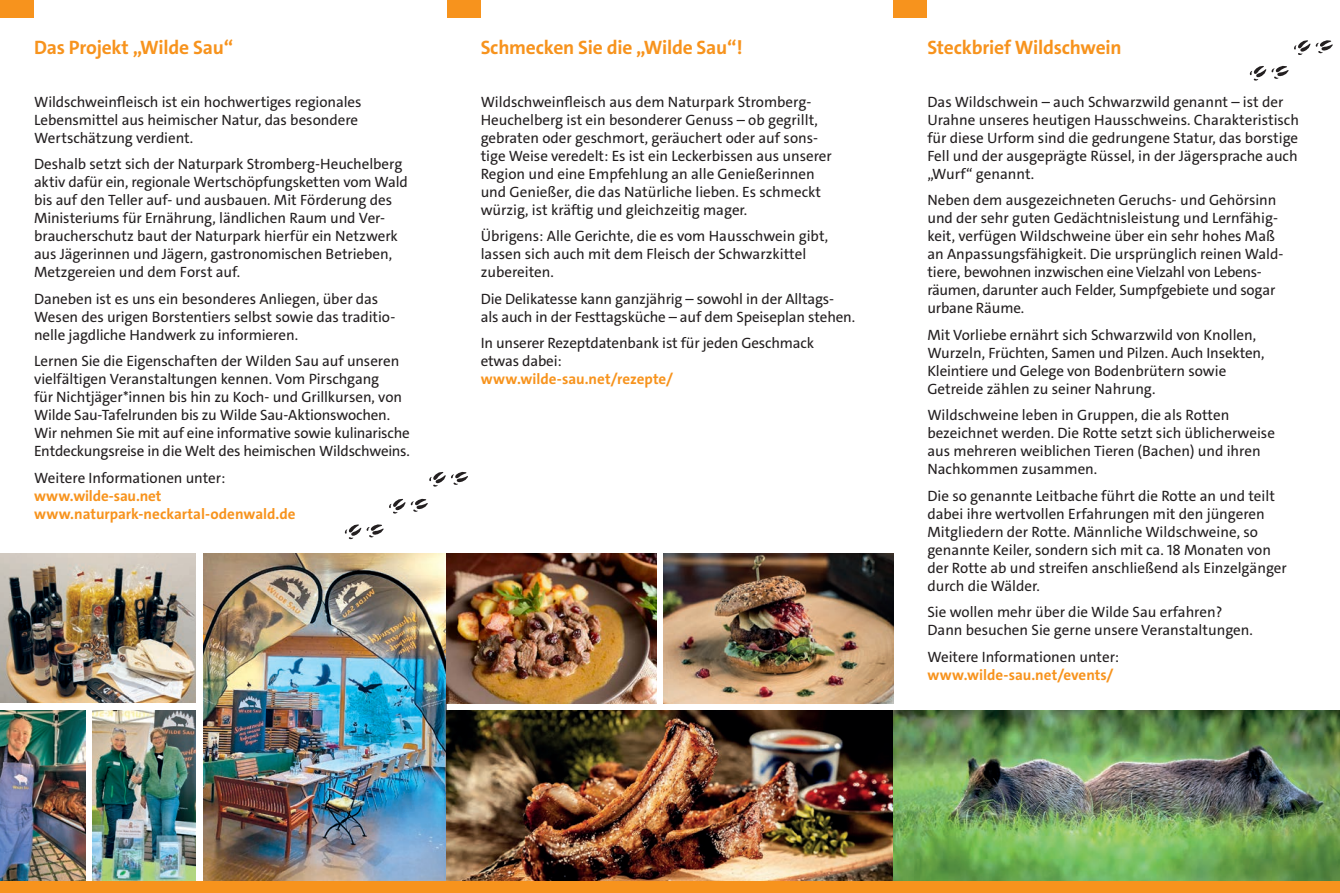
<style>
.page{position:relative;width:1340px;height:893px;background:#fff}
.page>*{position:absolute;margin:0;border:0;box-sizing:border-box;transform-origin:0 0}
.t1{font:700 19.5px "The Sans";letter-spacing:-.01em;color:#f7931d}
.t2{font:15px/18px "The Sans";color:#231f20}
.t3{font:700 15px/18px "The Sans";color:#f7931d}
</style>
<div class="page">
<img style="left:0;top:710px;width:85px;height:171px">
<img style="left:93px;top:710px;width:102px;height:171px">
<img style="left:203px;top:554px;width:243px;height:327px">
<img style="left:0;top:554px;width:195px;height:149px">
<img style="left:446px;top:711px;width:893px;height:170px">
<img style="left:446px;top:554px;width:210px;height:149px">
<div style="left:446px;top:0;width:34px;height:18px;background:#f7931d"></div>
<div style="left:893px;top:0;width:34px;height:18px;background:#f7931d"></div>
<svg style="left:1249px;top:65px;width:39px;height:16px"></svg>
<svg style="left:1294px;top:40px;width:38px;height:15px"></svg>
<svg style="left:345px;top:524px;width:39px;height:15px"></svg>
<svg style="left:389px;top:498px;width:39px;height:16px"></svg>
<svg style="left:429px;top:472px;width:16px;height:15px"></svg>
<svg style="left:451px;top:471px;width:17px;height:14px"></svg>
<div style="left:0;top:0;width:34px;height:18px;background:#f7931d"></div>
<div style="left:0;top:881px;width:1339px;height:12px;background:#f7931d"></div>
<img style="left:663px;top:554px;width:230px;height:149px">
<h1 class="t1" style="left:34px;top:35px;width:201px">Das Projekt „Wilde Sau“</h1>
<h1 class="t1" style="left:480px;top:35px;width:263px">Schmecken Sie die „Wilde Sau“!</h1>
<h1 class="t1" style="left:927px;top:35px;width:196px">Steckbrief Wildschwein</h1>
<p class="t2" style="left:34px;top:93px;width:329px">Wildschweinfleisch ist ein hochwertiges regionales<br>Lebensmittel aus heimischer Natur, das besondere<br>Wertschätzung verdient.</p>
<p class="t2" style="left:34px;top:155px;width:375px">Deshalb setzt sich der Naturpark Stromberg-Heuchelberg aktiv dafür ein, regionale Wertschöpfungsketten vom Wald bis auf den Teller auf- und ausbauen. Mit Förderung des Ministeriums für Ernährung, ländlichen Raum und Ver&shy;braucherschutz baut der Naturpark hierfür ein Netzwerk aus Jägerinnen und Jägern, gastronomischen Betrieben, Metzgereien und dem Forst auf.</p>
<p class="t2" style="left:34px;top:290px;width:363px">Daneben ist es uns ein besonderes Anliegen, über das<br>Wesen des urigen Borstentiers selbst sowie das traditio&shy;nelle jagdliche Handwerk zu informieren.</p>
<p class="t2" style="left:34px;top:352px;width:377px">Lernen Sie die Eigenschaften der Wilden Sau auf unseren vielfältigen Veranstaltungen kennen. Vom Pirschgang<br>für Nichtjäger*innen bis hin zu Koch- und Grillkursen, von Wilde Sau-Tafelrunden bis zu Wilde Sau-Aktionswochen.<br>Wir nehmen Sie mit auf eine informative sowie kulinarische Entdeckungsreise in die Welt des heimischen Wildschweins.</p>
<p class="t2" style="left:34px;top:469px;width:193px">Weitere Informationen unter:</p>
<p class="t3" style="left:34px;top:487px;width:263px">www.wilde-sau.net www.naturpark-neckartal-odenwald.de</p>
<p class="t2" style="left:480px;top:93px;width:353px">Wildschweinfleisch aus dem Naturpark Stromberg-Heuchelberg ist ein besonderer Genuss – ob gegrillt, gebraten oder geschmort, geräuchert oder auf sons&shy;tige Weise veredelt: Es ist ein Leckerbissen aus unserer Region und eine Empfehlung an alle Genießerinnen und Genießer, die das Natürliche lieben. Es schmeckt würzig, ist kräftig und gleichzeitig mager.</p>
<p class="t2" style="left:480px;top:227px;width:349px">Übrigens: Alle Gerichte, die es vom Hausschwein gibt, lassen sich auch mit dem Fleisch der Schwarzkittel zubereiten.</p>
<p class="t2" style="left:480px;top:290px;width:376px">Die Delikatesse kann ganzjährig – sowohl in der Alltags&shy;als auch in der Festtagsküche – auf dem Speiseplan stehen.</p>
<p class="t2" style="left:480px;top:334px;width:335px">In unserer Rezeptdatenbank ist für jeden Geschmack etwas dabei:</p>
<p class="t3" style="left:480px;top:370px;width:194px">www.wilde-sau.net/rezepte/</p>
<p class="t2" style="left:927px;top:93px;width:373px">Das Wildschwein – auch Schwarzwild genannt – ist der Urahne unseres heutigen Hausschweins. Charakteristisch für diese Urform sind die gedrungene Statur, das borstige Fell und der ausgeprägte Rüssel, in der Jägersprache auch „Wurf“ genannt.</p>
<p class="t2" style="left:927px;top:191px;width:357px">Neben dem ausgezeichneten Geruchs- und Gehörsinn und der sehr guten Gedächtnisleistung und Lernfähig&shy;keit, verfügen Wildschweine über ein sehr hohes Maß an Anpassungsfähigkeit. Die ursprünglich reinen Wald&shy;tiere, bewohnen inzwischen eine Vielzahl von Lebens&shy;räumen, darunter auch Felder, Sumpfgebiete und sogar urbane Räume.</p>
<p class="t2" style="left:927px;top:326px;width:338px">Mit Vorliebe ernährt sich Schwarzwild von Knollen, Wurzeln, Früchten, Samen und Pilzen. Auch Insekten, Kleintiere und Gelege von Bodenbrütern sowie Getreide zählen zu seiner Nahrung.</p>
<p class="t2" style="left:927px;top:406px;width:349px">Wildschweine leben in Gruppen, die als Rotten bezeichnet werden. Die Rotte setzt sich üblicherweise aus mehreren weiblichen Tieren (Bachen) und ihren Nachkommen zusammen.</p>
<p class="t2" style="left:927px;top:487px;width:361px">Die so genannte Leitbache führt die Rotte an und teilt dabei ihre wertvollen Erfahrungen mit den jüngeren Mitgliedern der Rotte. Männliche Wildschweine, so genannte Keiler, sondern sich mit ca. 18 Monaten von der Rotte ab und streifen anschließend als Einzelgänger durch die Wälder.</p>
<p class="t2" style="left:927px;top:603px;width:327px">Sie wollen mehr über die Wilde Sau erfahren?<br>Dann besuchen Sie gerne unsere Veranstaltungen.</p>
<p class="t2" style="left:927px;top:648px;width:193px">Weitere Informationen unter:</p>
<p class="t3" style="left:927px;top:666px;width:188px">www.wilde-sau.net/events/</p>
</div>
